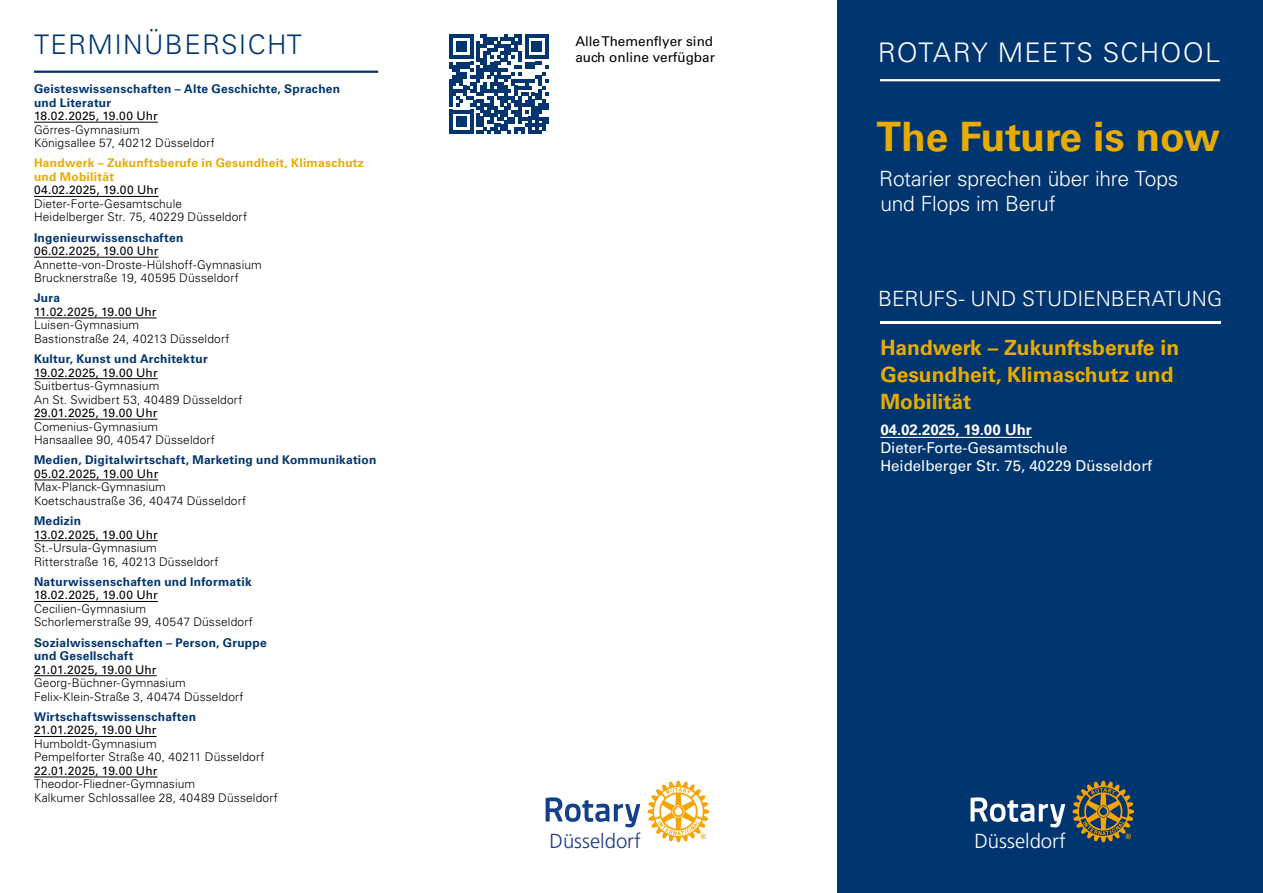
<style>
.page{position:relative;width:1263px;height:893px;background:#fff}
.page>*{position:absolute;margin:0;border:0;box-sizing:border-box;transform-origin:0 0}
.t1{font:700 40.5px "Univers LT Std";letter-spacing:-.005em;color:#e8ac00}
.t2{font:300 27px "Univers LT Std";letter-spacing:.045em;color:#fff}
.t3{font:300 27px "Univers LT Std";letter-spacing:.05em;color:#003570}
.t4{font:300 21px/25.2px "Univers LT Std";letter-spacing:-.01em;color:#fff}
.t5{font:700 21px/27px "Univers LT Std";color:#e8ac00}
.t6{font:300 20.25px "Frutiger LT Std";color:#1d3b83}
.t7{font:300 20.25px "Frutiger LT Std";color:#fff}
.t8{font:15px/18px "Univers LT Std";color:#fff}
.t9{font:700 15px "Univers LT Std";color:#fff}
.t10{font:13.5px/16.2px "Univers LT Std";color:#000}
.t11{font:300 12px/13.5px "Univers LT Std";letter-spacing:.01em;color:#000}
.t12{font:700 12px/13.5px "Univers LT Std";letter-spacing:.025em;color:#003570}
.t13{font:12px "Univers LT Std";letter-spacing:.01em;color:#000}
.t14{font:700 12px/13.5px "Univers LT Std";letter-spacing:.02em;color:#e8ac00}
</style>
<div class="page">
<div style="left:838px;top:0;width:425px;height:893px;background:#003570"></div>
<hr style="left:880px;top:437px;width:152px;height:1px;background:#fff">
<hr style="left:880px;top:322px;width:340px;height:2px;background:#fff">
<hr style="left:880px;top:79px;width:340px;height:2px;background:#fff">
<hr style="left:34px;top:71px;width:344px;height:2px;background:#003570">
<svg style="left:546px;top:797px;width:94px;height:30px"></svg>
<svg style="left:648px;top:781px;width:61px;height:61px"></svg>
<svg style="left:970px;top:797px;width:95px;height:30px"></svg>
<svg style="left:1072px;top:781px;width:62px;height:61px"></svg>
<hr style="left:34px;top:122px;width:124px;height:1px;background:#000">
<hr style="left:34px;top:196px;width:125px;height:1px;background:#000">
<hr style="left:34px;top:257px;width:124px;height:1px;background:#000">
<hr style="left:34px;top:318px;width:123px;height:1px;background:#000">
<hr style="left:34px;top:378px;width:124px;height:1px;background:#000">
<hr style="left:34px;top:419px;width:123px;height:1px;background:#000">
<hr style="left:34px;top:480px;width:124px;height:1px;background:#000">
<hr style="left:34px;top:540px;width:124px;height:1px;background:#000">
<hr style="left:34px;top:601px;width:124px;height:1px;background:#000">
<hr style="left:34px;top:675px;width:123px;height:1px;background:#000">
<hr style="left:34px;top:736px;width:123px;height:1px;background:#000">
<hr style="left:34px;top:777px;width:123px;height:1px;background:#000">
<svg style="left:449px;top:34px;width:100px;height:100px"></svg>
<h2 class="t3" style="left:34px;top:28px;width:269px">TERMINÜBERSICHT</h2>
<p class="t12" style="left:34px;top:82px;width:308px">Geisteswissenschaften – Alte Geschichte, Sprachen und Literatur</p>
<p class="t13" style="left:34px;top:109px;width:125px">18.02.2025, 19.00 Uhr</p>
<p class="t11" style="left:34px;top:123px;width:182px">Görres-Gymnasium<br>Königsallee 57, 40212 Düsseldorf</p>
<p class="t14" style="left:34px;top:157px;width:331px">Handwerk – Zukunftsberufe in Gesundheit, Klimaschutz und Mobilität</p>
<p class="t13" style="left:34px;top:183px;width:126px">04.02.2025, 19.00 Uhr</p>
<p class="t11" style="left:34px;top:197px;width:215px">Dieter-Forte-Gesamtschule<br>Heidelberger Str. 75, 40229 Düsseldorf</p>
<p class="t12" style="left:34px;top:231px;width:151px">Ingenieurwissenschaften</p>
<p class="t13" style="left:34px;top:244px;width:126px">06.02.2025, 19.00 Uhr</p>
<p class="t11" style="left:34px;top:258px;width:229px">Annette-von-Droste-Hülshoff-Gymnasium<br>Brucknerstraße 19, 40595 Düsseldorf</p>
<p class="t12" style="left:34px;top:292px;width:28px">Jura</p>
<p class="t13" style="left:34px;top:305px;width:124px">11.02.2025, 19.00 Uhr</p>
<p class="t11" style="left:34px;top:318px;width:197px">Luisen-Gymnasium<br>Bastionstraße 24, 40213 Düsseldorf</p>
<p class="t12" style="left:34px;top:352px;width:175px">Kultur, Kunst und Architektur</p>
<p class="t13" style="left:34px;top:365px;width:125px">19.02.2025, 19.00 Uhr</p>
<p class="t11" style="left:34px;top:379px;width:210px">Suitbertus-Gymnasium<br>An St. Swidbert 53, 40489 Düsseldorf</p>
<p class="t13" style="left:34px;top:406px;width:125px">29.01.2025, 19.00 Uhr</p>
<p class="t11" style="left:34px;top:420px;width:182px">Comenius-Gymnasium<br>Hansaallee 90, 40547 Düsseldorf</p>
<p class="t12" style="left:34px;top:454px;width:344px">Medien, Digitalwirtschaft, Marketing und Kommunikation</p>
<p class="t13" style="left:34px;top:467px;width:126px">05.02.2025, 19.00 Uhr</p>
<p class="t11" style="left:34px;top:480px;width:214px">Max-Planck-Gymnasium<br>Koetschaustraße 36, 40474 Düsseldorf</p>
<p class="t12" style="left:34px;top:514px;width:49px">Medizin</p>
<p class="t13" style="left:34px;top:527px;width:125px">13.02.2025, 19.00 Uhr</p>
<p class="t11" style="left:34px;top:541px;width:186px">St.-Ursula-Gymnasium<br>Ritterstraße 16, 40213 Düsseldorf</p>
<p class="t12" style="left:34px;top:575px;width:219px">Naturwissenschaften und Informatik</p>
<p class="t13" style="left:34px;top:588px;width:125px">18.02.2025, 19.00 Uhr</p>
<p class="t11" style="left:34px;top:602px;width:220px">Cecilien-Gymnasium<br>Schorlemerstraße 99, 40547 Düsseldorf</p>
<p class="t12" style="left:34px;top:636px;width:234px">Sozialwissenschaften – Person, Gruppe und Gesellschaft</p>
<p class="t13" style="left:34px;top:662px;width:124px">21.01.2025, 19.00 Uhr</p>
<p class="t11" style="left:34px;top:676px;width:211px">Georg-Büchner-Gymnasium<br>Felix-Klein-Straße 3, 40474 Düsseldorf</p>
<p class="t12" style="left:34px;top:710px;width:164px">Wirtschaftswissenschaften</p>
<p class="t13" style="left:34px;top:723px;width:124px">21.01.2025, 19.00 Uhr</p>
<p class="t11" style="left:34px;top:737px;width:232px">Humboldt-Gymnasium<br>Pempelforter Straße 40, 40211 Düsseldorf</p>
<p class="t13" style="left:34px;top:764px;width:125px">22.01.2025, 19.00 Uhr</p>
<p class="t11" style="left:34px;top:777px;width:245px">Theodor-Fliedner-Gymnasium<br>Kalkumer Schlossallee 28, 40489 Düsseldorf</p>
<p class="t10" style="left:575px;top:33px;width:141px">Alle Themenflyer sind auch online verfügbar</p>
<h2 class="t2" style="left:878px;top:36px;width:344px">ROTARY MEETS SCHOOL</h2>
<h1 class="t1" style="left:876px;top:113px;width:345px">The Future is now</h1>
<h3 class="t4" style="left:879px;top:166px;width:301px">Rotarier sprechen über ihre Tops und Flops im Beruf</h3>
<h3 class="t4" style="left:878px;top:286px;width:345px">BERUFS- UND STUDIENBERATUNG</h3>
<h3 class="t5" style="left:880px;top:334px;width:300px">Handwerk – Zukunftsberufe in<br>Gesundheit, Klimaschutz und<br>Mobilität</h3>
<p class="t9" style="left:880px;top:421px;width:153px">04.02.2025, 19.00 Uhr</p>
<p class="t8" style="left:880px;top:439px;width:273px">Dieter-Forte-Gesamtschule<br>Heidelberger Str. 75, 40229 Düsseldorf</p>
<h3 class="t6" style="left:549px;top:829px;width:93px">Düsseldorf</h3>
<h3 class="t7" style="left:974px;top:829px;width:93px">Düsseldorf</h3>
</div>
